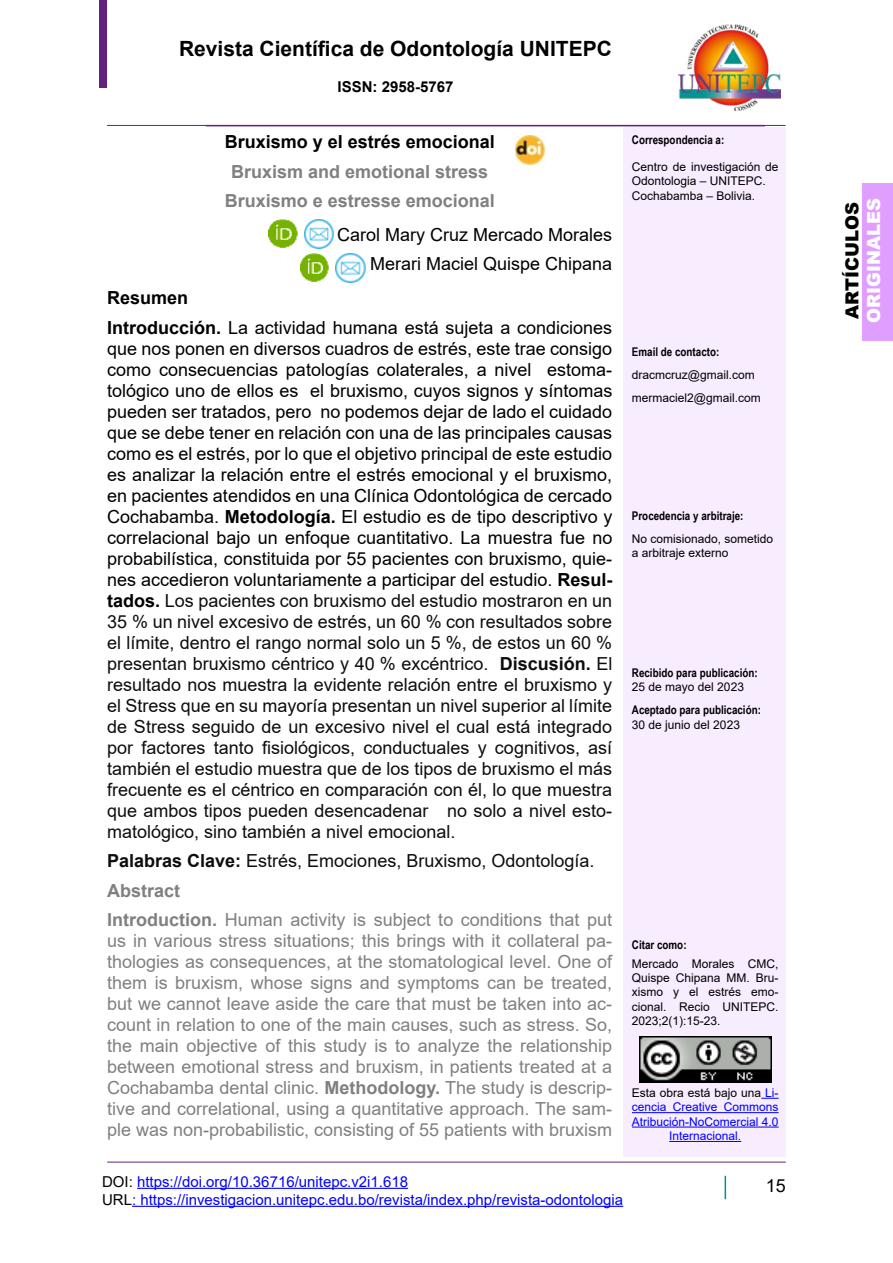
<style>
.page{position:relative;width:893px;height:1263px;background:#fff}
.page>*{position:absolute;margin:0;border:0;box-sizing:border-box;transform-origin:0 0}
.t1{font:700 21px "Arial";color:#000}
.t2{font:18px/21px "Arial";color:#000;text-align:right}
.t3{font:18px/21px "Arial";color:#808080}
.t4{font:700 18px/29.5px "Arial";color:#808080;text-align:center}
.t5{font:700 18px "Arial";color:#000}
.t6{font:900 18px "Arial";color:#fff}
.t7{font:900 18px "Arial";color:#000}
.t8{font:15px/18px "Arial";color:#00f}
.t9{font:700 15px "Arial";color:#000}
.t10{font:12px/14.4px "Arial";color:#000}
.t11{font:700 12px "Arial Narrow";color:#000}
.t12{font:12px/14.4px "Arial";color:#00f;text-align:center}
.s1{font-weight:700}
.s2{color:#0d0d0d}
.s3{font-weight:700;color:#0d0d0d}
.s4{color:#000}
</style>
<div class="page">
<div style="left:863px;top:183px;width:30px;height:157px;background:#e09fff"></div>
<div style="left:100px;top:0;width:7px;height:88px;background:#622181"></div>
<img style="left:679px;top:25px;width:101px;height:86px">
<hr style="left:107px;top:125px;width:679px;height:1px;background:#60247f">
<hr style="left:107px;top:1162px;width:679px;height:1px;background:#60247f">
<hr style="left:137px;top:1188px;width:271px;height:1px;background:#00f">
<hr style="left:132px;top:1206px;width:491px;height:1px;background:#00f">
<svg style="left:725px;top:1176px;width:1px;height:23px"></svg>
<div style="left:623px;top:128px;width:163px;height:1029px;background:#f8ecff"></div>
<svg style="left:761px;top:1098px;width:18px;height:1px"></svg>
<hr style="left:632px;top:1112px;width:147px;height:1px;background:#00f">
<hr style="left:632px;top:1126px;width:147px;height:1px;background:#00f">
<hr style="left:669px;top:1141px;width:72px;height:1px;background:#00f">
<img style="left:639px;top:1036px;width:132px;height:46px">
<img style="left:269px;top:219px;width:29px;height:29px">
<img style="left:304px;top:219px;width:30px;height:29px">
<img style="left:515px;top:135px;width:31px;height:30px">
<img style="left:300px;top:253px;width:29px;height:29px">
<img style="left:336px;top:253px;width:30px;height:29px">
<p class="t1" style="left:179px;top:34px;width:434px">Revista Científica de Odontología UNITEPC</p>
<p class="t9" style="left:337px;top:76px;width:117px">ISSN: 2958-5767</p>
<p class="t5" style="left:225px;top:129px;width:272px">Bruxismo y el estrés emocional</p>
<p class="t4" style="left:225px;top:157px;width:272px">Bruxism and emotional stress<br>Bruxismo e estresse emocional</p>
<p class="t2" style="left:337px;top:220px;width:277px;line-height:29.5px">Carol Mary Cruz Mercado Morales<br>Merari Maciel Quispe Chipana</p>
<p class="t2" style="left:107px;top:283px;width:507px;line-height:29.5px;text-align:left"><span class="s1">Resumen<br>Introducción.</span> La actividad humana está sujeta a condiciones</p>
<p class="t2" style="left:107px;top:338px;width:507px;text-align:justify">que nos ponen en diversos cuadros de estrés, este trae consigo como consecuencias patologías colaterales, a nivel estoma&shy;tológico uno de ellos es el bruxismo, cuyos signos y síntomas pueden ser tratados, pero no podemos dejar de lado el cuidado que se debe tener en relación con una de las principales causas como es el estrés, por lo que el objetivo principal de este estudio es analizar la relación entre el estrés emocional y el bruxismo, en pacientes atendidos en una Clínica Odontológica de cercado Cochabamba. <span class="s1">Metodología.</span> El estudio es de tipo descriptivo y correlacional bajo un enfoque cuantitativo. La muestra fue no probabilística, constituida por 55 pacientes con bruxismo, quie&shy;nes accedieron voluntariamente a participar del estudio. <span class="s1">Resul&shy;tados.</span> <span class="s2">Los pacientes con bruxismo del estudio mostraron en un 35 % un nivel excesivo de estrés, un 60 % con resultados sobre el límite, dentro el rango normal solo un 5 %, de estos un 60 % presentan bruxismo céntrico y 40 % excéntrico.</span> <span class="s3">Discusión.</span> <span class="s2">El resultado nos muestra la evidente relación entre el bruxismo y el Stress que en su mayoría presentan un nivel superior al límite de Stress seguido de un excesivo nivel el cual está integrado por factores tanto fisiológicos, conductuales y cognitivos, así también el estudio muestra que de los tipos de bruxismo el más frecuente es el céntrico en comparación con él, lo que muestra que ambos tipos pueden desencadenar no solo a nivel esto&shy;matológico, sino también a nivel emocional.</span></p>
<p class="t3" style="left:107px;top:846px;width:507px;line-height:29.5px"><span class="s3">Palabras Clave:</span> <span class="s2">Estrés, Emociones, Bruxismo, Odontología.<br></span><span class="s1">Abstract<br>Introduction.</span> Human activity is subject to conditions that put</p>
<p class="t3" style="left:107px;top:930px;width:507px;text-align:justify">us in various stress situations; this brings with it collateral pa&shy;thologies as consequences, at the stomatological level. One of them is bruxism, whose signs and symptoms can be treated, but we cannot leave aside the care that must be taken into ac&shy;count in relation to one of the main causes, such as stress. So, the main objective of this study is to analyze the relationship between emotional stress and bruxism, in patients treated at a Cochabamba dental clinic. <span class="s1">Methodology.</span> The study is descrip&shy;tive and correlational, using a quantitative approach. The sam&shy;ple was non-probabilistic, consisting of 55 patients with bruxism</p>
<p class="t11" style="left:632px;top:130px;width:94px">Correspondencia a:</p>
<p class="t10" style="left:632px;top:159px;width:148px">Centro de investigación de<br>Odontologia – UNITEPC.<br>Cochabamba – Bolivia.</p>
<p class="t11" style="left:632px;top:343px;width:89px">Email de contacto:</p>
<p class="t10" style="left:632px;top:364px;width:130px;line-height:23px">dracmcruz@gmail.com mermaciel2@gmail.com</p>
<p class="t11" style="left:632px;top:507px;width:113px">Procedencia y arbitraje:</p>
<p class="t10" style="left:632px;top:531px;width:143px">No comisionado, sometido a arbitraje externo</p>
<p class="t11" style="left:632px;top:664px;width:127px">Recibido para publicación:</p>
<p class="t10" style="left:632px;top:680px;width:114px">25 de mayo del 2023</p>
<p class="t11" style="left:632px;top:701px;width:131px">Aceptado para publicación:</p>
<p class="t10" style="left:632px;top:717px;width:110px">30 de junio del 2023</p>
<p class="t11" style="left:632px;top:935px;width:56px">Citar como:</p>
<p class="t10" style="left:632px;top:956px;width:148px;text-align:justify">Mercado Morales CMC, Quispe Chipana MM. Bru&shy;xismo y el estrés emo&shy;cional. Recio UNITEPC.<br>2023;2(1):15-23.</p>
<p class="t12" style="left:632px;top:1085px;width:148px"><span class="s4">Esta obra está bajo una</span> Li&shy;cencia Creative Commons<br>Atribución-NoComercial 4.0<br>Internacional.</p>
<p class="t8" style="left:102px;top:1172px;width:523px"><span class="s4">DOI:</span> https://doi.org/10.36716/unitepc.v2i1.618<br><span class="s4">URL</span>: https://investigacion.unitepc.edu.bo/revista/index.php/revista-odontologia</p>
<p class="t2" style="left:766px;top:1175px;width:22px">15</p>
<p class="t7" style="left:839px;top:319px;width:118px;rotate:-90deg">ARTÍCULOS</p>
<p class="t6" style="left:861px;top:323px;width:126px;rotate:-90deg">ORIGINALES</p>
</div>
